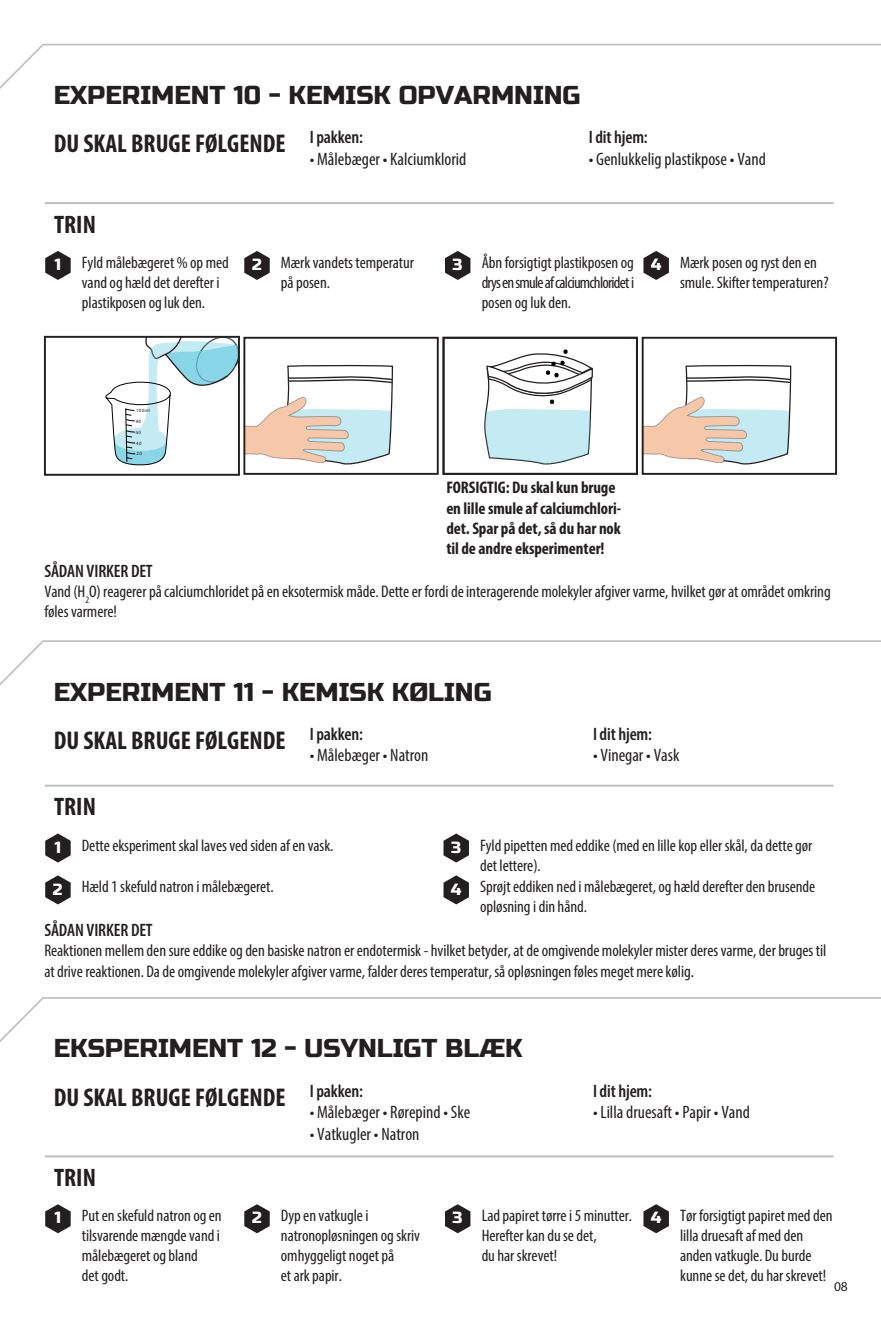
<style>
.page{position:relative;width:881px;height:1327px;background:#fff}
.page>*{position:absolute;margin:0;border:0;box-sizing:border-box;transform-origin:0 0}
.t1{font:25.65px "Russo One";color:#231f20}
.t2{font:700 condensed 25.65px "Myriad Pro";color:#231f20}
.t3{font:700 condensed 25.43px "Myriad Pro";color:#231f20}
.t4{font:condensed 18px "Myriad Pro";color:#231f20}
.t5{font:600 condensed 18px "Myriad Pro";letter-spacing:-.01em;color:#231f20}
.t6{font:condensed 16.88px/20.2px "Myriad Pro";letter-spacing:-.005em;color:#231f20}
.t7{font:700 condensed 16.88px/20.2px "Myriad Pro";letter-spacing:-.005em;color:#231f20}
.t8{font:condensed 16.65px/20px "Myriad Pro";letter-spacing:-.005em;color:#231f20}
.t9{font:16.2px "Russo One";color:#fff}
.t10{font:13.5px "Myriad Pro";color:#231f20}
.t11{font:4.73px/10.1px "Myriad Pro";letter-spacing:.06em;color:#231f20}
</style>
<div class="page">
<svg style="left:0;top:43px;width:880px;height:46px"></svg>
<hr style="left:45px;top:202px;width:788px;height:2px;background:#bcbec0">
<svg style="left:45px;top:251px;width:26px;height:29px"></svg>
<svg style="left:244px;top:251px;width:25px;height:29px"></svg>
<svg style="left:445px;top:251px;width:25px;height:29px"></svg>
<svg style="left:643px;top:251px;width:25px;height:29px"></svg>
<div style="left:243px;top:337px;width:195px;height:138px;border:2px solid #231f20"></div>
<svg style="left:644px;top:365px;width:147px;height:100px"></svg>
<div style="left:641px;top:337px;width:195px;height:138px;border:2px solid #231f20"></div>
<svg style="left:484px;top:349px;width:109px;height:116px"></svg>
<div style="left:442px;top:337px;width:195px;height:138px;border:2px solid #231f20"></div>
<svg style="left:0;top:640px;width:880px;height:45px"></svg>
<hr style="left:45px;top:784px;width:788px;height:2px;background:#bcbec0">
<svg style="left:45px;top:833px;width:26px;height:29px"></svg>
<svg style="left:45px;top:875px;width:26px;height:29px"></svg>
<svg style="left:443px;top:833px;width:26px;height:29px"></svg>
<svg style="left:443px;top:875px;width:26px;height:29px"></svg>
<svg style="left:0;top:997px;width:880px;height:45px"></svg>
<hr style="left:45px;top:1155px;width:788px;height:2px;background:#bcbec0">
<svg style="left:45px;top:1204px;width:26px;height:29px"></svg>
<svg style="left:244px;top:1204px;width:25px;height:29px"></svg>
<svg style="left:445px;top:1204px;width:25px;height:29px"></svg>
<svg style="left:643px;top:1204px;width:25px;height:29px"></svg>
<svg style="left:105px;top:337px;width:288px;height:136px"></svg>
<div style="left:44px;top:336px;width:196px;height:140px;border:2px solid #231f20"></div>
<h1 class="t1" style="left:54px;top:80px;width:528px">EXPERIMENT 10 - KEMISK OPVARMNING</h1>
<h1 class="t2" style="left:54px;top:128px;width:233px">DU SKAL BRUGE FØLGENDE</h1>
<p class="t5" style="left:309px;top:126px;width:55px">I pakken:</p>
<p class="t4" style="left:309px;top:148px;width:158px">• Målebæger • Kalciumklorid</p>
<p class="t5" style="left:588px;top:126px;width:61px">I dit hjem:</p>
<p class="t4" style="left:588px;top:148px;width:179px">• Genlukkelig plastikpose • Vand</p>
<h2 class="t3" style="left:54px;top:208px;width:43px">TRIN</h2>
<p class="t9" style="left:54px;top:255px;width:8px">1</p>
<p class="t8" style="left:82px;top:252px;width:148px">Fyld målebægeret % op med vand og hæld det derefter i plastikposen og luk den.</p>
<p class="t8" style="left:281px;top:252px;width:134px;text-indent:-29px"><sub>2</sub> Mærk vandets temperatur på posen.</p>
<p class="t8" style="left:481px;top:252px;width:154px;text-align:justify;text-indent:-29px"><sub>3</sub> Åbn forsigtigt plastikposen og drys en smule af calciumchloridet i posen og luk den.</p>
<p class="t8" style="left:679px;top:252px;width:150px;text-indent:-29px"><sub>4</sub> Mærk posen og ryst den en smule. Skifter temperaturen?</p>
<p class="t11" style="left:136px;top:405px;width:15px">100ml</p>
<p class="t11" style="left:136px;top:416px;width:7px">80</p>
<p class="t11" style="left:136px;top:427px;width:7px">60</p>
<p class="t11" style="left:136px;top:438px;width:7px">40<br>20</p>
<p class="t7" style="left:446px;top:477px;width:176px">FORSIGTIG: Du skal kun bruge en lille smule af calciumchlori&shy;det. Spar på det, så du har nok til de andre eksperimenter!</p>
<p class="t5" style="left:44px;top:560px;width:110px">SÅDAN VIRKER DET</p>
<p class="t6" style="left:44px;top:581px;width:787px">Vand (H<sub>2</sub>O) reagerer på calciumchloridet på en eksotermisk måde. Dette er fordi de interagerende molekyler afgiver varme, hvilket gør at området omkring føles varmere!</p>
<h1 class="t1" style="left:54px;top:677px;width:439px">EXPERIMENT 11 - KEMISK KØLING</h1>
<h1 class="t2" style="left:54px;top:724px;width:310px">DU SKAL BRUGE FØLGENDE <sup>I</sup> <sup>pakken:</sup></h1>
<p class="t4" style="left:309px;top:744px;width:120px">• Målebæger • Natron</p>
<p class="t5" style="left:592px;top:723px;width:61px">I dit hjem:</p>
<p class="t4" style="left:592px;top:744px;width:88px">• Vinegar • Vask</p>
<h2 class="t3" style="left:54px;top:791px;width:43px">TRIN</h2>
<p class="t9" style="left:54px;top:837px;width:8px">1</p>
<p class="t8" style="left:82px;top:835px;width:253px">Dette eksperiment skal laves ved siden af en vask.</p>
<p class="t8" style="left:53px;top:877px;width:222px"><sub>2</sub> Hæld 1 skefuld natron i målebægeret.</p>
<p class="t8" style="left:480px;top:835px;width:333px;text-indent:-29px"><sub>3</sub> Fyld pipetten med eddike (med en lille kop eller skål, da dette gør det lettere).</p>
<p class="t8" style="left:480px;top:877px;width:336px;text-indent:-29px"><sub>4</sub> Sprøjt eddiken ned i målebægeret, og hæld derefter den brusende opløsning i din hånd.</p>
<p class="t5" style="left:44px;top:919px;width:110px">SÅDAN VIRKER DET</p>
<p class="t6" style="left:44px;top:940px;width:783px">Reaktionen mellem den sure eddike og den basiske natron er endotermisk - hvilket betyder, at de omgivende molekyler mister deres varme, der bruges til at drive reaktionen. Da de omgivende molekyler afgiver varme, falder deres temperatur, så opløsningen føles meget mere kølig.</p>
<h1 class="t1" style="left:54px;top:1033px;width:470px">EKSPERIMENT 12 - USYNLIGT BLÆK</h1>
<h1 class="t2" style="left:54px;top:1081px;width:233px">DU SKAL BRUGE FØLGENDE</h1>
<p class="t5" style="left:309px;top:1079px;width:55px">I pakken:</p>
<p class="t4" style="left:309px;top:1101px;width:162px">• Målebæger • Rørepind • Ske</p>
<p class="t4" style="left:309px;top:1123px;width:111px">• Vatkugler • Natron</p>
<p class="t5" style="left:592px;top:1079px;width:61px">I dit hjem:</p>
<p class="t4" style="left:592px;top:1101px;width:158px">• Lilla druesaft • Papir • Vand</p>
<h2 class="t3" style="left:54px;top:1162px;width:43px">TRIN</h2>
<p class="t9" style="left:54px;top:1208px;width:8px">1</p>
<p class="t8" style="left:82px;top:1205px;width:141px">Put en skefuld natron og en tilsvarende mængde vand i målebægeret og bland<br>det godt.</p>
<p class="t8" style="left:281px;top:1205px;width:140px;text-indent:-29px"><sub>2</sub> Dyp en vatkugle i natronopløsningen og skriv omhyggeligt noget på<br>et ark papir.</p>
<p class="t8" style="left:481px;top:1205px;width:152px;text-indent:-29px"><sub>3</sub> Lad papiret tørre i 5 minutter.<br>Herefter kan du se det,<br>du har skrevet!</p>
<p class="t8" style="left:680px;top:1205px;width:154px;text-indent:-29px"><sub>4</sub> Tør forsigtigt papiret med den lilla druesaft af med den anden vatkugle. Du burde kunne se det, du har skrevet!</p>
<p class="t10" style="left:833px;top:1278px;width:15px">08</p>
</div>
